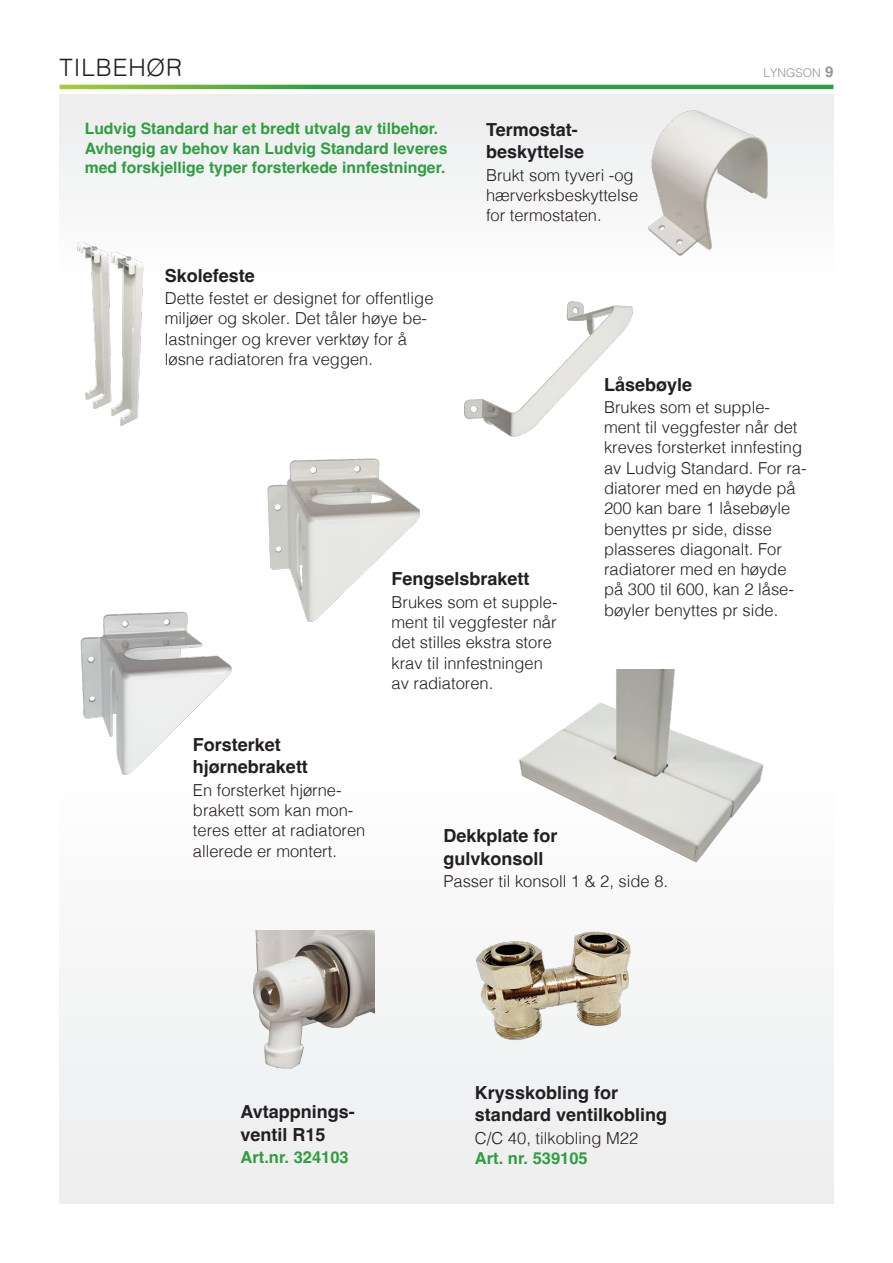
<style>
.page{position:relative;width:893px;height:1263px;background:#fff}
.page>*{position:absolute;margin:0;border:0;box-sizing:border-box;transform-origin:0 0}
.Övervinjett{font:300 24px "Helvetica";letter-spacing:.04em;color:#231f20}
.Mellis_12_13_5_BOLD{font:700 18px/22.5px "Helvetica";color:#231f20}
.FAKTA_mellis_11_13_BOLD{font:700 18px/22.5px "Helvetica";color:#231f20}
.Bröd_11_13_5_LIGHT{font:300 16.5px/20.2px "Helvetica";color:#231f20}
.FAKTA_bröd_10_13_REGULAR{font:700 16.5px "Helvetica";color:#2f9e40}
.TILLBEHÖR_ingress{font:700 15.75px/19.5px "Helvetica";color:#2f9e40}
.Pagina{font:300 12px "Helvetica";color:#939598}
.s1{font-weight:700;font-size:15px}
</style>
<div class="page">
<div style="left:60px;top:94px;width:773px;height:298px;background:#fafafa"></div>
<div style="left:60px;top:770px;width:773px;height:433px;background:#f4f5f5"></div>
<svg style="left:60px;top:85px;width:773px;height:4px;background:#43a53f"></svg>
<img style="left:643px;top:106px;width:129px;height:150px">
<img style="left:507px;top:670px;width:270px;height:193px">
<img style="left:464px;top:301px;width:169px;height:136px">
<img style="left:77px;top:241px;width:67px;height:185px">
<img style="left:267px;top:458px;width:152px;height:164px">
<img style="left:74px;top:612px;width:163px;height:165px">
<img style="left:476px;top:931px;width:155px;height:109px">
<img style="left:253px;top:931px;width:121px;height:137px">
<p class="Övervinjett" style="left:60px;top:47px;width:124px">TILBEHØR</p>
<p class="Pagina" style="left:764px;top:62px;width:71px">LYNGSON <span class="s1">9</span></p>
<p class="TILLBEHÖR_ingress" style="left:85px;top:121px;width:364px">Ludvig Standard har et bredt utvalg av tilbehør.<br>Avhengig av behov kan Ludvig Standard leveres med forskjellige typer forsterkede innfestninger.</p>
<p class="Mellis_12_13_5_BOLD" style="left:165px;top:266px;width:92px">Skolefeste</p>
<p class="Bröd_11_13_5_LIGHT" style="left:165px;top:287px;width:270px">Dette festet er designet for offentlige miljøer og skoler. Det tåler høye be&shy;lastninger og krever verktøy for å løsne radiatoren fra veggen.</p>
<p class="Mellis_12_13_5_BOLD" style="left:486px;top:120px;width:100px">Termostat&shy;beskyttelse</p>
<p class="Bröd_11_13_5_LIGHT" style="left:486px;top:164px;width:154px">Brukt som tyveri -og hærverksbeskyttelse for termostaten.</p>
<p class="Mellis_12_13_5_BOLD" style="left:193px;top:735px;width:117px">Forsterket hjørnebrakett</p>
<p class="Bröd_11_13_5_LIGHT" style="left:193px;top:779px;width:174px">En forsterket hjørne&shy;brakett som kan mon&shy;teres etter at radiatoren allerede er montert.</p>
<p class="Mellis_12_13_5_BOLD" style="left:392px;top:570px;width:140px">Fengselsbrakett</p>
<p class="Bröd_11_13_5_LIGHT" style="left:392px;top:591px;width:167px">Brukes som et supple&shy;ment til veggfester når det stilles ekstra store krav til innfestningen av radiatoren.</p>
<p class="Mellis_12_13_5_BOLD" style="left:604px;top:375px;width:90px">Låsebøyle</p>
<p class="Bröd_11_13_5_LIGHT" style="left:604px;top:396px;width:204px">Brukes som et supple&shy;ment til veggfester når det kreves forsterket innfesting av Ludvig Standard. For ra&shy;diatorer med en høyde på<br>200 kan bare 1 låsebøyle benyttes pr side, disse plasseres diagonalt. For radiatorer med en høyde på 300 til 600, kan 2 låse&shy;bøyler benyttes pr side.</p>
<p class="Mellis_12_13_5_BOLD" style="left:443px;top:827px;width:116px">Dekkplate for gulvkonsoll</p>
<p class="Bröd_11_13_5_LIGHT" style="left:443px;top:870px;width:226px">Passer til konsoll 1 &amp; 2, side 8.</p>
<p class="FAKTA_mellis_11_13_BOLD" style="left:241px;top:1103px;width:116px">Avtappnings&shy;ventil R15</p>
<p class="FAKTA_bröd_10_13_REGULAR" style="left:241px;top:1147px;width:110px">Art.nr. 324103</p>
<p class="FAKTA_mellis_11_13_BOLD" style="left:475px;top:1083px;width:194px">Krysskobling for standard ventilkobling</p>
<p class="Bröd_11_13_5_LIGHT" style="left:475px;top:1126px;width:165px">C/C 40, tilkobling M22</p>
<p class="FAKTA_bröd_10_13_REGULAR" style="left:475px;top:1148px;width:114px">Art. nr. 539105</p>
</div>
